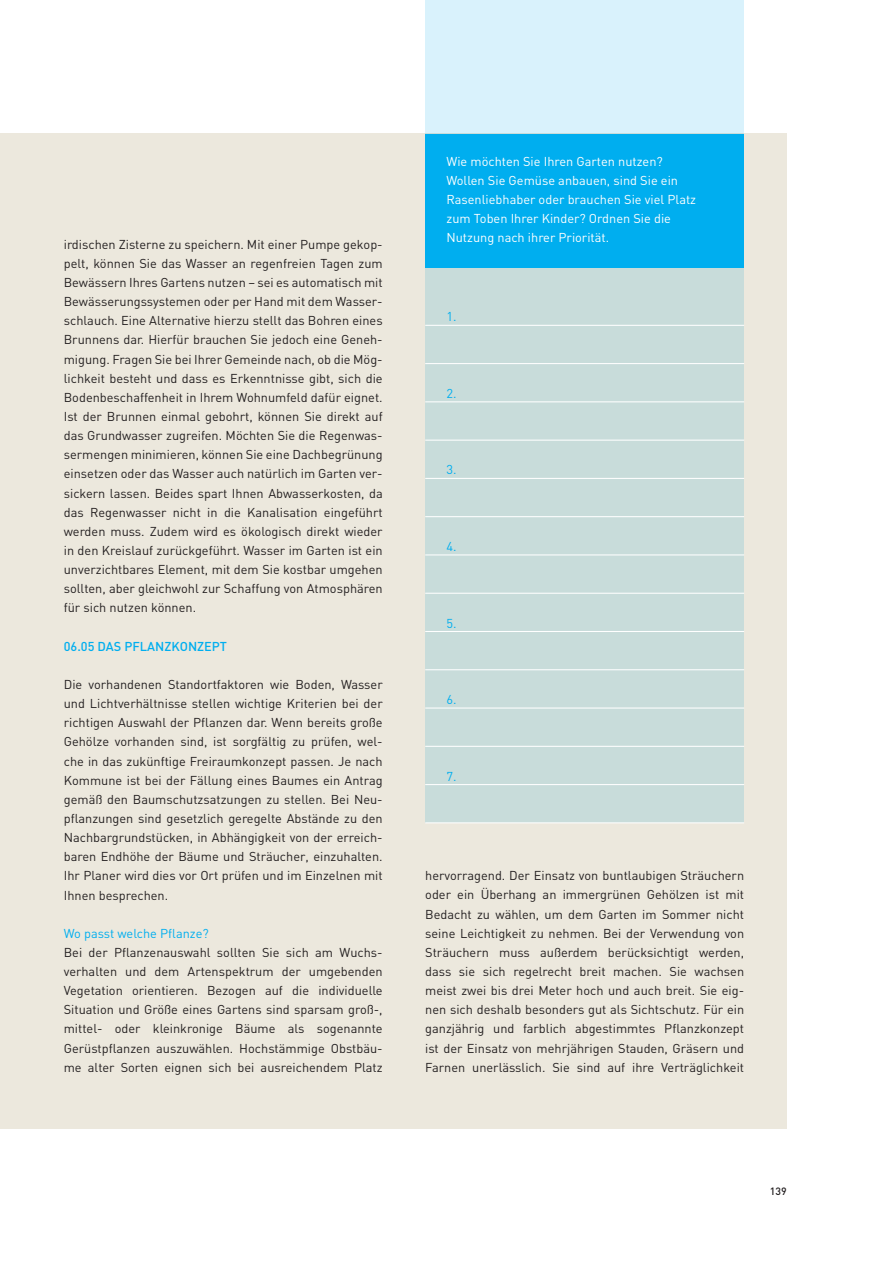
<style>
.page{position:relative;width:893px;height:1263px;background:#fff}
.page>*{position:absolute;margin:0;border:0;box-sizing:border-box;transform-origin:0 0}
.t1{font:12.75px/19.2px "DIN";color:#231f20;text-align:justify}
.t2{font:12.75px/19.2px "DIN";color:#fff}
.t3{font:12.75px "DIN";color:#00aeef}
.t4{font:500 12.75px "DIN";color:#00aeef}
.t5{font:500 10.5px "DIN";color:#231f20}
</style>
<div class="page">
<div style="left:0;top:134px;width:787px;height:995px;background:#ece8dd"></div>
<svg style="left:425px;top:0;width:319px;height:822px;background:#cbe0e0"></svg>
<div style="left:425px;top:134px;width:319px;height:134px;background:#00aeef"></div>
<hr style="left:425px;top:325px;width:319px;height:1px;background:#fff">
<hr style="left:425px;top:363px;width:319px;height:1px;background:#fff">
<hr style="left:425px;top:401px;width:319px;height:1px;background:#fff">
<hr style="left:425px;top:440px;width:319px;height:1px;background:#fff">
<hr style="left:425px;top:478px;width:319px;height:1px;background:#fff">
<hr style="left:425px;top:516px;width:319px;height:1px;background:#fff">
<hr style="left:425px;top:554px;width:319px;height:1px;background:#fff">
<hr style="left:425px;top:593px;width:319px;height:1px;background:#fff">
<hr style="left:425px;top:631px;width:319px;height:1px;background:#fff">
<hr style="left:425px;top:669px;width:319px;height:1px;background:#fff">
<hr style="left:425px;top:707px;width:319px;height:1px;background:#fff">
<hr style="left:425px;top:784px;width:319px;height:1px;background:#fff">
<hr style="left:425px;top:746px;width:319px;height:1px;background:#fff">
<hr style="left:425px;top:822px;width:319px;height:1px;background:#fff">
<p class="t1" style="left:64px;top:234px;width:320px">irdischen Zisterne zu speichern. Mit einer Pumpe gekop&shy;pelt, können Sie das Wasser an regenfreien Tagen zum Bewässern Ihres Gartens nutzen – sei es automatisch mit Bewässerungssystemen oder per Hand mit dem Wasser&shy;schlauch. Eine Alternative hierzu stellt das Bohren eines Brunnens dar. Hierfür brauchen Sie jedoch eine Geneh&shy;migung. Fragen Sie bei Ihrer Gemeinde nach, ob die Mög&shy;lichkeit besteht und dass es Erkenntnisse gibt, sich die Bodenbeschaffenheit in Ihrem Wohnumfeld dafür eignet.<br>Ist der Brunnen einmal gebohrt, können Sie direkt auf das Grundwasser zugreifen. Möchten Sie die Regenwas&shy;sermengen minimieren, können Sie eine Dachbegrünung einsetzen oder das Wasser auch natürlich im Garten ver&shy;sickern lassen. Beides spart Ihnen Abwasserkosten, da das Regenwasser nicht in die Kanalisation eingeführt werden muss. Zudem wird es ökologisch direkt wieder in den Kreislauf zurückgeführt. Wasser im Garten ist ein unverzichtbares Element, mit dem Sie kostbar umgehen sollten, aber gleichwohl zur Schaffung von Atmosphären für sich nutzen können.</p>
<p class="t4" style="left:64px;top:638px;width:165px">06.05 DAS PFLANZKONZEPT</p>
<p class="t1" style="left:64px;top:674px;width:320px">Die vorhandenen Standortfaktoren wie Boden, Wasser und Lichtverhältnisse stellen wichtige Kriterien bei der richtigen Auswahl der Pflanzen dar. Wenn bereits große Gehölze vorhanden sind, ist sorgfältig zu prüfen, wel&shy;che in das zukünftige Freiraumkonzept passen. Je nach Kommune ist bei der Fällung eines Baumes ein Antrag gemäß den Baumschutzsatzungen zu stellen. Bei Neu&shy;pflanzungen sind gesetzlich geregelte Abstände zu den Nachbargrundstücken, in Abhängigkeit von der erreich&shy;baren Endhöhe der Bäume und Sträucher, einzuhalten.<br>Ihr Planer wird dies vor Ort prüfen und im Einzelnen mit Ihnen besprechen.</p>
<p class="t3" style="left:64px;top:925px;width:147px">Wo passt welche Pflanze?</p>
<p class="t1" style="left:64px;top:942px;width:320px;text-align:left">Bei der Pflanzenauswahl sollten Sie sich am Wuchs&shy;verhalten und dem Artenspektrum der umgebenden Vegetation orientieren. Bezogen auf die individuelle Situation und Größe eines Gartens sind sparsam groß-, mittel- oder kleinkronige Bäume als sogenannte Gerüstpflanzen auszuwählen. Hochstämmige Obstbäu&shy;me alter Sorten eignen sich bei ausreichendem Platz</p>
<p class="t2" style="left:446px;top:151px;width:251px">Wie möchten Sie Ihren Garten nutzen?<br>Wollen Sie Gemüse anbauen, sind Sie ein Rasenliebhaber oder brauchen Sie viel Platz zum Toben Ihrer Kinder? Ordnen Sie die Nutzung nach ihrer Priorität.</p>
<p class="t3" style="left:446px;top:309px;width:12px">1.</p>
<p class="t3" style="left:446px;top:385px;width:12px">2.</p>
<p class="t3" style="left:446px;top:462px;width:12px">3.</p>
<p class="t3" style="left:446px;top:538px;width:12px">4.</p>
<p class="t3" style="left:446px;top:615px;width:12px">5.</p>
<p class="t3" style="left:446px;top:691px;width:12px">6.</p>
<p class="t3" style="left:446px;top:768px;width:12px">7.</p>
<p class="t1" style="left:425px;top:866px;width:320px">hervorragend. Der Einsatz von buntlaubigen Sträuchern oder ein Überhang an immergrünen Gehölzen ist mit Bedacht zu wählen, um dem Garten im Sommer nicht seine Leichtigkeit zu nehmen. Bei der Verwendung von Sträuchern muss außerdem berücksichtigt werden, dass sie sich regelrecht breit machen. Sie wachsen meist zwei bis drei Meter hoch und auch breit. Sie eig&shy;nen sich deshalb besonders gut als Sichtschutz. Für ein ganzjährig und farblich abgestimmtes Pflanzkonzept ist der Einsatz von mehrjährigen Stauden, Gräsern und Farnen unerlässlich. Sie sind auf ihre Verträglichkeit</p>
<p class="t5" style="left:770px;top:1184px;width:18px">139</p>
</div>
